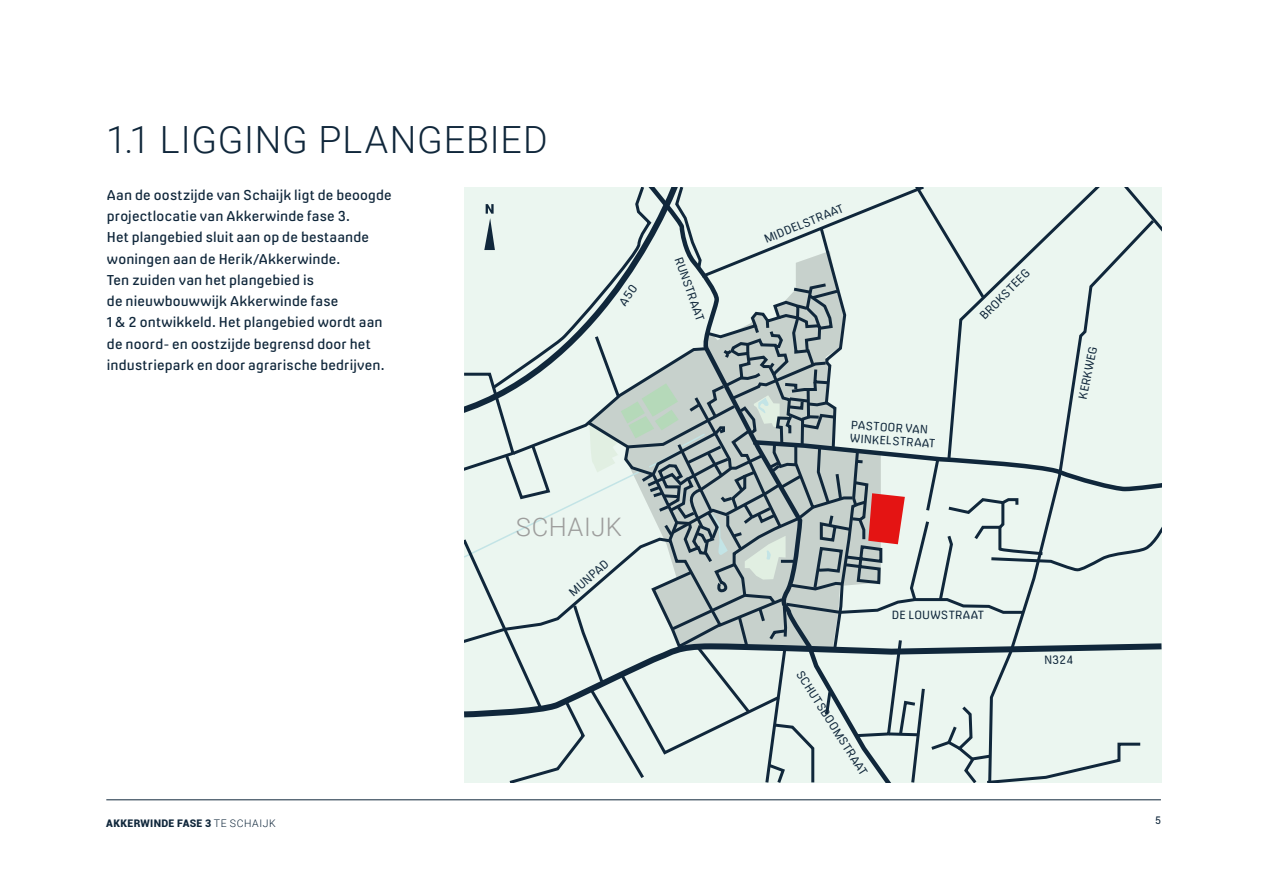
<style>
.page{position:relative;width:1263px;height:893px;background:#fff}
.page>*{position:absolute;margin:0;border:0;box-sizing:border-box;transform-origin:0 0}
.t1{font:300 37.5px "Roboto";letter-spacing:.025em;color:#10273b}
.t2{font:300 25.5px "Roboto";letter-spacing:.025em;color:#9d9d9c}
.t3{font:13.5px/21.3px "Milibus Rg";letter-spacing:.01em;color:#10273b}
.t4{font:11.25px/13.5px "Milibus Lt";letter-spacing:.015em;color:#10273b}
.t5{font:900 10.5px "Roboto";letter-spacing:.03em;color:#10273b}
.t6{font:10.5px "Roboto";color:#10273b}
.s1{font-weight:400}
.s2{font-weight:300}
</style>
<div class="page">
<hr style="left:106px;top:799px;width:1055px;height:1px;background:#10273b">
<svg style="left:464px;top:187px;width:697px;height:595px;background:#d2ddda"></svg>
<h1 class="t1" style="left:106px;top:113px;width:443px">1.1 LIGGING PLANGEBIED</h1>
<p class="t3" style="left:107px;top:184px;width:286px">Aan de oostzijde van Schaijk ligt de beoogde projectlocatie van Akkerwinde fase 3.<br>Het plangebied sluit aan op de bestaande woningen aan de Herik/Akkerwinde.<br>Ten zuiden van het plangebied is<br>de nieuwbouwwijk Akkerwinde fase<br>1 &amp; 2 ontwikkeld. Het plangebied wordt aan de noord- en oostzijde begrensd door het industriepark en door agrarische bedrijven.</p>
<h2 class="t2" style="left:516px;top:509px;width:108px">SCHAIJK</h2>
<p class="t4" style="left:566px;top:589px;width:50px;rotate:-42deg">MUNPAD</p>
<p class="t4" style="left:762px;top:233px;width:86px;rotate:-22deg">MIDDELSTRAAT</p>
<p class="t4" style="left:685px;top:255px;width:68px;rotate:70deg">RUNSTRAAT</p>
<p class="t4" style="left:977px;top:313px;width:67px;rotate:-46deg">BROKSTEEG</p>
<p class="t4" style="left:851px;top:418px;width:87px;rotate:4deg">PASTOOR VAN<br>WINKELSTRAAT</p>
<p class="t4" style="left:1076px;top:398px;width:55px;rotate:-78deg">KERKWEG</p>
<p class="t4" style="left:805px;top:668px;width:123px;rotate:58deg">SCHUTSBOOMSTRAAT</p>
<p class="t4" style="left:892px;top:608px;width:94px">DE LOUWSTRAAT</p>
<p class="t4" style="left:1044px;top:653px;width:30px;rotate:-2deg">N324</p>
<p class="t5" style="left:107px;top:813px;width:168px">AKKERWINDE FASE 3 <span class="s1">TE SCHAIJK</span></p>
<p class="t5" style="left:106px;top:816px;width:171px">AKKERWINDE FASE 3 <span class="s2">TE SCHAIJK</span></p>
<p class="t6" style="left:1155px;top:813px;width:7px">5</p>
</div>
